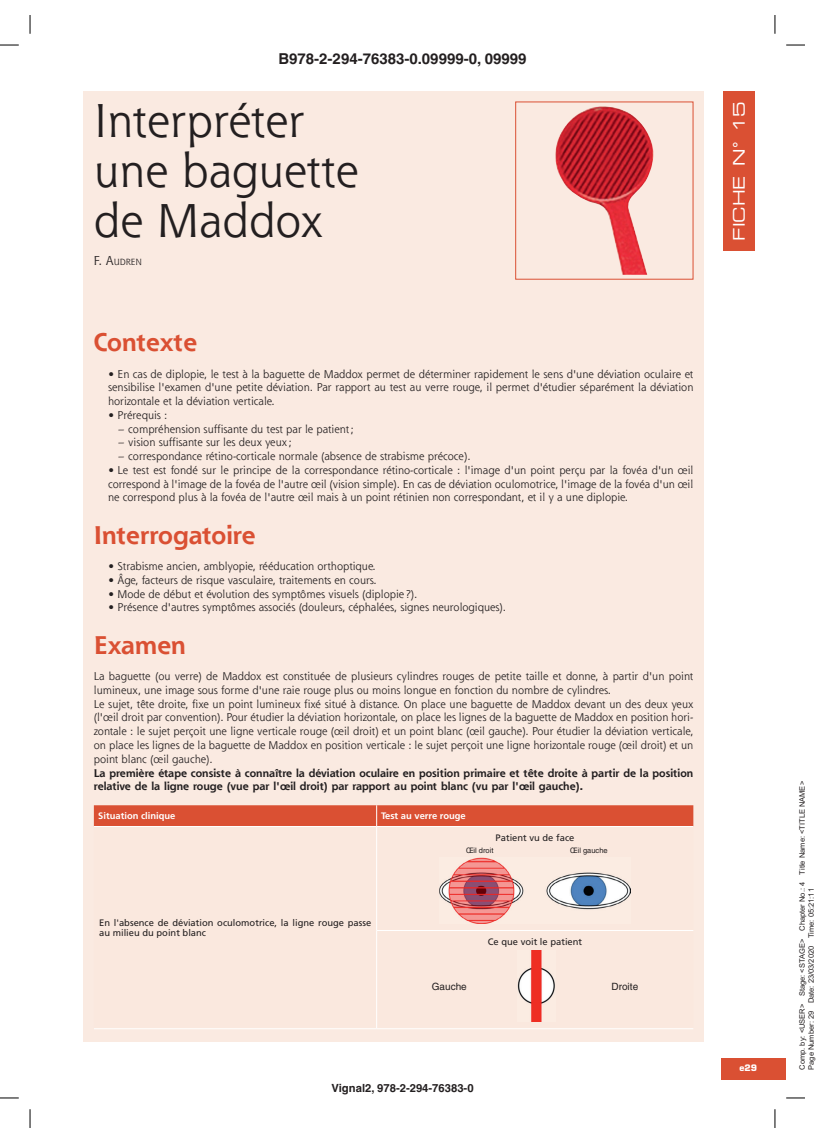
<style>
.page{position:relative;width:820px;height:1143px;background:#fff}
.page>*{position:absolute;margin:0;border:0;box-sizing:border-box;transform-origin:0 0}
.TE_title__TE_type_E{font:46.25px/50px "Shannon Std";color:#231f20}
.TE_1_hd__TE_type_E{font:700 25px "Shannon Std";color:#da5033}
.TE_num__TE_type_E{font:16.12px "Eurostile LT Std Ex 2";color:#fff}
.t1{font:700 15px "S Pi Helvetica";color:#231f20}
.t2{font:700 11.25px "S Pi Helvetica";color:#231f20}
.TE_bull_list_flush{font:10.88px/13.8px "Shannon Std";color:#231f20;text-align:justify}
.TE_text__TE_type_E{font:10.88px/13.8px "Shannon Std";color:#231f20}
.TE_text__TE_type_E-2{font:700 10.88px/13.8px "Shannon Std";color:#231f20}
.TE_bull_list_ind__TE{font:10.88px "Shannon Std";color:#231f20}
.t3{font:10px "Helvetica";color:#231f20}
.Disp_T_body__TE_type{font:9.38px/10px "Frutiger LT Std";color:#231f20}
.Disp_T_col_hd__TE_ty{font:700 9.38px "Frutiger LT Std";color:#fff}
.TE_au__TE_type_E{font:8.75px "Shannon Std";color:#231f20}
.Folio{font:700 8.75px "Eurostile LT Std";color:#fff}
.t4{font:7.5px/8.8px "S Pi Arial";color:#231f20}
.t5{font:7.5px "Helvetica";color:#231f20}
.s1{font-size:12.5px}
</style>
<div class="page">
<div style="left:722px;top:91px;width:32px;height:160px;background:#da5033"></div>
<div style="left:721px;top:1058px;width:64px;height:21px;background:#da5033"></div>
<div style="left:83px;top:91px;width:620px;height:950px;background:#faeae1"></div>
<hr style="left:376px;top:930px;width:317px;height:1px;background:#fff">
<hr style="left:376px;top:1028px;width:317px;height:1px;background:#fff">
<hr style="left:376px;top:826px;width:1px;height:104px;background:#fff">
<hr style="left:376px;top:930px;width:1px;height:98px;background:#fff">
<hr style="left:94px;top:1028px;width:282px;height:1px;background:#fff">
<hr style="left:376px;top:826px;width:317px;height:1px;background:#fff">
<div style="left:94px;top:805px;width:599px;height:21px;background:#da5033"></div>
<hr style="left:94px;top:826px;width:282px;height:1px;background:#fff">
<img style="left:439px;top:857px;width:191px;height:66px">
<img style="left:517px;top:950px;width:38px;height:71px">
<img style="left:555px;top:106px;width:98px;height:169px">
<svg style="left:0;top:44px;width:19px;height:2px"></svg>
<svg style="left:786px;top:44px;width:18px;height:2px"></svg>
<svg style="left:0;top:1097px;width:19px;height:1px"></svg>
<svg style="left:786px;top:1097px;width:18px;height:1px"></svg>
<svg style="left:29px;top:15px;width:2px;height:19px"></svg>
<svg style="left:29px;top:1109px;width:2px;height:18px"></svg>
<svg style="left:774px;top:15px;width:1px;height:19px"></svg>
<svg style="left:774px;top:1109px;width:1px;height:18px"></svg>
<h3 class="t1" style="left:278px;top:49px;width:249px">B978-2-294-76383-0.09999-0, 09999</h3>
<p class="TE_title__TE_type_E" style="left:94px;top:95px;width:266px">Interpréter une baguette de Maddox</p>
<p class="TE_au__TE_type_E" style="left:94px;top:256px;width:50px"><span class="s1">F. A</span>UDREN</p>
<p class="TE_1_hd__TE_type_E" style="left:94px;top:327px;width:105px">Contexte</p>
<p class="TE_bull_list_flush" style="left:108px;top:366px;width:586px">• En cas de diplopie, le test à la baguette de Maddox permet de déterminer rapidement le sens d'une déviation oculaire et sensibilise l'examen d'une petite déviation. Par rapport au test au verre rouge, il permet d'étudier séparément la déviation horizontale et la déviation verticale.</p>
<p class="TE_bull_list_flush" style="left:108px;top:408px;width:61px">• Prérequis :</p>
<p class="TE_bull_list_ind__TE" style="left:118px;top:422px;width:237px">– compréhension suffisante du test par le patient;</p>
<p class="TE_bull_list_ind__TE" style="left:118px;top:435px;width:175px">– vision suffisante sur les deux yeux ;</p>
<p class="TE_bull_list_ind__TE" style="left:118px;top:449px;width:354px">– correspondance rétino-corticale normale (absence de strabisme précoce).</p>
<p class="TE_bull_list_flush" style="left:108px;top:463px;width:586px">• Le test est fondé sur le principe de la correspondance rétino-corticale : l'image d'un point perçu par la fovéa d'un œil correspond à l'image de la fovéa de l'autre œil (vision simple). En cas de déviation oculomotrice, l'image de la fovéa d'un œil ne correspond plus à la fovéa de l'autre œil mais à un point rétinien non correspondant, et il y a une diplopie.</p>
<p class="TE_1_hd__TE_type_E" style="left:94px;top:519px;width:163px">Interrogatoire</p>
<p class="TE_bull_list_flush" style="left:108px;top:559px;width:269px">• Strabisme ancien, amblyopie, rééducation orthoptique.</p>
<p class="TE_bull_list_flush" style="left:108px;top:573px;width:270px">• Âge, facteurs de risque vasculaire, traitements en cours.</p>
<p class="TE_bull_list_flush" style="left:108px;top:586px;width:310px">• Mode de début et évolution des symptômes visuels (diplopie?).</p>
<p class="TE_bull_list_flush" style="left:108px;top:600px;width:399px">• Présence d'autres symptômes associés (douleurs, céphalées, signes neurologiques).</p>
<p class="TE_1_hd__TE_type_E" style="left:94px;top:629px;width:94px">Examen</p>
<p class="TE_text__TE_type_E" style="left:94px;top:669px;width:600px">La baguette (ou verre) de Maddox est constituée de plusieurs cylindres rouges de petite taille et donne, à partir d'un point lumineux, une image sous forme d'une raie rouge plus ou moins longue en fonction du nombre de cylindres.</p>
<p class="TE_text__TE_type_E" style="left:94px;top:696px;width:600px;text-align:justify">Le sujet, tête droite, fixe un point lumineux fixé situé à distance. On place une baguette de Maddox devant un des deux yeux (l'œil droit par convention). Pour étudier la déviation horizontale, on place les lignes de la baguette de Maddox en position hori&shy;zontale : le sujet perçoit une ligne verticale rouge (œil droit) et un point blanc (œil gauche). Pour étudier la déviation verticale, on place les lignes de la baguette de Maddox en position verticale : le sujet perçoit une ligne horizontale rouge (œil droit) et un point blanc (œil gauche).</p>
<p class="TE_text__TE_type_E-2" style="left:94px;top:765px;width:600px">La première étape consiste à connaître la déviation oculaire en position primaire et tête droite à partir de la position relative de la ligne rouge (vue par l'œil droit) par rapport au point blanc (vu par l'œil gauche).</p>
<p class="Disp_T_col_hd__TE_ty" style="left:98px;top:810px;width:79px">Situation clinique</p>
<p class="Disp_T_col_hd__TE_ty" style="left:381px;top:810px;width:86px">Test au verre rouge</p>
<p class="Disp_T_body__TE_type" style="left:495px;top:832px;width:80px">Patient vu de face</p>
<p class="Disp_T_body__TE_type" style="left:99px;top:917px;width:273px">En l'absence de déviation oculomotrice, la ligne rouge passe au milieu du point blanc</p>
<p class="t5" style="left:466px;top:845px;width:29px">Œil droit</p>
<p class="t5" style="left:570px;top:845px;width:39px">Œil gauche</p>
<p class="Disp_T_body__TE_type" style="left:487px;top:936px;width:96px">Ce que voit le patient</p>
<p class="t3" style="left:431px;top:980px;width:37px">Gauche</p>
<p class="t3" style="left:611px;top:980px;width:28px">Droite</p>
<p class="t2" style="left:331px;top:1081px;width:144px">Vignal2, 978-2-294-76383-0</p>
<p class="TE_num__TE_type_E" style="left:727px;top:241px;width:141px;rotate:-90deg">FICHE N° 15</p>
<p class="Folio" style="left:739px;top:1062px;width:19px">e29</p>
<p class="t4" style="left:797px;top:1069px;width:290px;rotate:-90deg">Comp. by: &lt;USER&gt; Stage: &lt;STAGE&gt; Chapter No.: 4 Title Name: &lt;TITLE NAME&gt;<br>Page Number: 29 Date: 23/03/2020 Time: 05:21:11</p>
</div>
